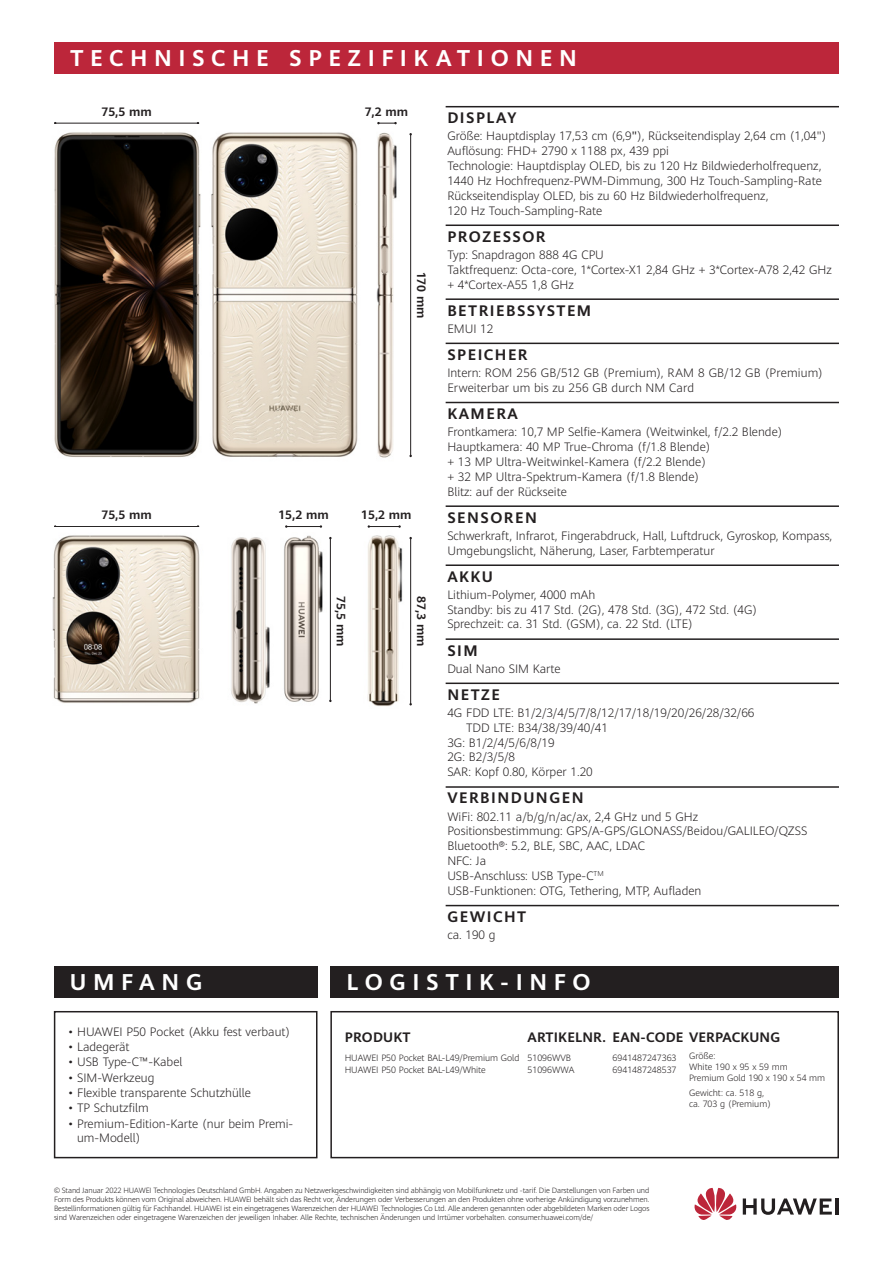
<style>
.page{position:relative;width:893px;height:1263px;background:#fff}
.page>*{position:absolute;margin:0;border:0;box-sizing:border-box;transform-origin:0 0}
.t1{font:700 22.5px "Huawei Sans";letter-spacing:.29em;color:#fff}
.t2{font:700 15px "Huawei Sans";letter-spacing:.1em;color:#231f20}
.t3{font:700 13.5px "Huawei Sans";letter-spacing:.01em;color:#231f20}
.t4{font:300 12px/14.9px "Huawei Sans";color:#231f20}
.t5{font:700 12px "Huawei Sans";color:#231f20}
.t6{font:300 9px/10.8px "Huawei Sans";color:#231f20}
.t7{font:300 7.5px/9px "Huawei Sans";letter-spacing:-.01em;color:#231f20;text-align:justify}
.s1{font-weight:400}
</style>
<div class="page">
<div style="left:54px;top:1011px;width:263px;height:147px;border:2px solid #231f20"></div>
<div style="left:330px;top:1011px;width:509px;height:147px;border:2px solid #231f20"></div>
<hr style="left:55px;top:123px;width:143px;height:1px;background:#231f20">
<hr style="left:55px;top:526px;width:143px;height:1px;background:#231f20">
<svg style="left:377px;top:122px;width:20px;height:2px"></svg>
<hr style="left:369px;top:526px;width:31px;height:1px;background:#231f20">
<hr style="left:286px;top:526px;width:35px;height:1px;background:#231f20">
<hr style="left:410px;top:134px;width:1px;height:322px;background:#231f20">
<hr style="left:410px;top:538px;width:1px;height:166px;background:#231f20">
<hr style="left:330px;top:538px;width:1px;height:163px;background:#231f20">
<div style="left:54px;top:43px;width:785px;height:31px;background:#bc263a"></div>
<hr style="left:836px;top:1198px;width:3px;height:16px;background:#231f20">
<svg style="left:743px;top:1198px;width:89px;height:17px"></svg>
<svg style="left:694px;top:1188px;width:43px;height:32px"></svg>
<div style="left:54px;top:966px;width:264px;height:32px;background:#231f20"></div>
<div style="left:330px;top:966px;width:509px;height:32px;background:#231f20"></div>
<hr style="left:446px;top:106px;width:393px;height:1px;background:#231f20">
<hr style="left:446px;top:224px;width:393px;height:2px;background:#231f20">
<hr style="left:446px;top:298px;width:393px;height:2px;background:#231f20">
<hr style="left:446px;top:343px;width:393px;height:1px;background:#231f20">
<hr style="left:446px;top:402px;width:393px;height:1px;background:#231f20">
<hr style="left:446px;top:505px;width:393px;height:2px;background:#231f20">
<hr style="left:446px;top:564px;width:393px;height:2px;background:#231f20">
<hr style="left:446px;top:638px;width:393px;height:2px;background:#231f20">
<hr style="left:446px;top:682px;width:393px;height:2px;background:#231f20">
<hr style="left:446px;top:786px;width:393px;height:2px;background:#231f20">
<hr style="left:446px;top:905px;width:393px;height:1px;background:#231f20">
<img style="left:54px;top:132px;width:147px;height:325px">
<img style="left:211px;top:132px;width:147px;height:325px">
<img style="left:52px;top:535px;width:148px;height:168px">
<img style="left:376px;top:132px;width:21px;height:326px">
<img style="left:284px;top:535px;width:39px;height:167px">
<img style="left:367px;top:535px;width:36px;height:171px">
<img style="left:231px;top:537px;width:39px;height:167px">
<h1 class="t1" style="left:70px;top:43px;width:508px">TECHNISCHE SPEZIFIKATIONEN</h1>
<p class="t5" style="left:101px;top:103px;width:52px">75,5 mm</p>
<p class="t5" style="left:101px;top:506px;width:52px">75,5 mm</p>
<p class="t5" style="left:365px;top:103px;width:45px">7,2 mm</p>
<p class="t5" style="left:430px;top:272px;width:49px;rotate:90deg">170 mm</p>
<p class="t5" style="left:278px;top:506px;width:52px">15,2 mm</p>
<p class="t5" style="left:361px;top:506px;width:52px">15,2 mm</p>
<p class="t5" style="left:350px;top:596px;width:52px;rotate:90deg">75,5 mm</p>
<p class="t5" style="left:430px;top:596px;width:52px;rotate:90deg">87,3 mm</p>
<p class="t2" style="left:447px;top:107px;width:70px">DISPLAY</p>
<p class="t4" style="left:447px;top:128px;width:381px">Größe: Hauptdisplay 17,53 cm (6,9<span class="s1">"</span>), Rückseitendisplay 2,64 cm (1,04")<br>Auflösung: FHD+ 2790 x 1188 px, 439 ppi<br>Technologie: Hauptdisplay OLED, bis zu 120 Hz Bildwiederholfrequenz, 1440 Hz Hochfrequenz-PWM-Dimmung, 300 Hz Touch-Sampling-Rate Rückseitendisplay OLED, bis zu 60 Hz Bildwiederholfrequenz,<br>120 Hz Touch-Sampling-Rate</p>
<p class="t2" style="left:447px;top:226px;width:100px">PROZESSOR</p>
<p class="t4" style="left:447px;top:247px;width:386px">Typ: Snapdragon 888 4G CPU<br>Taktfrequenz: Octa-core, 1*Cortex-X1 2,84 GHz + 3*Cortex-A78 2,42 GHz + 4*Cortex-A55 1,8 GHz</p>
<p class="t2" style="left:447px;top:300px;width:145px">BETRIEBSSYSTEM</p>
<p class="t4" style="left:447px;top:321px;width:48px">EMUI 12</p>
<p class="t2" style="left:447px;top:344px;width:82px">SPEICHER</p>
<p class="t4" style="left:447px;top:365px;width:377px">Intern: ROM 256 GB/512 GB (Premium), RAM 8 GB/12 GB (Premium)<br>Erweiterbar um bis zu 256 GB durch NM Card</p>
<p class="t2" style="left:447px;top:403px;width:72px">KAMERA</p>
<p class="t4" style="left:447px;top:424px;width:337px">Frontkamera: 10,7 MP Selfie-Kamera (Weitwinkel, f/2.2 Blende)<br>Hauptkamera: 40 MP True-Chroma (f/1.8 Blende)<br>+ 13 MP Ultra-Weitwinkel-Kamera (f/2.2 Blende)<br>+ 32 MP Ultra-Spektrum-Kamera (f/1.8 Blende)<br>Blitz: auf der Rückseite</p>
<p class="t2" style="left:447px;top:507px;width:91px">SENSOREN</p>
<p class="t4" style="left:447px;top:527px;width:386px">Schwerkraft, Infrarot, Fingerabdruck, Hall, Luftdruck, Gyroskop, Kompass,<br>Umgebungslicht, Näherung, Laser, Farbtemperatur</p>
<p class="t2" style="left:447px;top:566px;width:47px">AKKU</p>
<p class="t4" style="left:447px;top:587px;width:311px">Lithium-Polymer, 4000 mAh<br>Standby: bis zu 417 Std. (2G), 478 Std. (3G), 472 Std. (4G)<br>Sprechzeit: ca. 31 Std. (GSM), ca. 22 Std. (LTE)</p>
<p class="t2" style="left:447px;top:640px;width:32px">SIM</p>
<p class="t4" style="left:447px;top:660px;width:115px">Dual Nano SIM Karte</p>
<p class="t2" style="left:447px;top:684px;width:54px">NETZE</p>
<p class="t4" style="left:447px;top:705px;width:309px">4G FDD LTE: B1/2/3/4/5/7/8/12/17/18/19/20/26/28/32/66</p>
<p class="t4" style="left:466px;top:719px;width:143px">TDD LTE: B34/38/39/40/41</p>
<p class="t4" style="left:447px;top:734px;width:109px">3G: B1/2/4/5/6/8/19</p>
<p class="t4" style="left:447px;top:749px;width:69px">2G: B2/3/5/8</p>
<p class="t4" style="left:447px;top:764px;width:147px">SAR: Kopf 0.80, Körper 1.20</p>
<p class="t2" style="left:447px;top:788px;width:138px">VERBINDUNGEN</p>
<p class="t4" style="left:447px;top:808px;width:361px">WiFi: 802.11 a/b/g/n/ac/ax, 2,4 GHz und 5 GHz Positionsbestimmung: GPS/A-GPS/GLONASS/Beidou/GALILEO/QZSS Bluetooth®: 5.2, BLE, SBC, AAC, LDAC<br>NFC: Ja<br>USB-Anschluss: USB Type-C<sup>TM<br></sup>USB-Funktionen: OTG, Tethering, MTP, Aufladen</p>
<p class="t2" style="left:447px;top:906px;width:80px">GEWICHT</p>
<p class="t4" style="left:447px;top:927px;width:50px">ca. 190 g</p>
<h1 class="t1" style="left:70px;top:966px;width:134px">UMFANG</h1>
<h1 class="t1" style="left:346px;top:966px;width:246px">LOGISTIK-INFO</h1>
<p class="t4" style="left:68px;top:1024px;width:224px">• HUAWEI P50 Pocket (Akku fest verbaut)</p>
<p class="t4" style="left:68px;top:1039px;width:63px">• Ladegerät</p>
<p class="t4" style="left:68px;top:1054px;width:116px">• USB Type-C™-Kabel</p>
<p class="t4" style="left:68px;top:1070px;width:88px">• SIM-Werkzeug</p>
<p class="t4" style="left:68px;top:1085px;width:184px">• Flexible transparente Schutzhülle</p>
<p class="t4" style="left:68px;top:1100px;width:82px">• TP Schutzfilm</p>
<p class="t4" style="left:77px;top:1116px;width:218px;line-height:14.2px;text-indent:-9px">• Premium-Edition-Karte (nur beim Premi&shy;um-Modell)</p>
<p class="t3" style="left:345px;top:1027px;width:67px">PRODUKT</p>
<p class="t3" style="left:527px;top:1027px;width:254px">ARTIKELNR. EAN-CODE VERPACKUNG</p>
<p class="t6" style="left:345px;top:1052px;width:228px">HUAWEI P50 Pocket BAL-L49/Premium Gold 51096WVB</p>
<p class="t6" style="left:613px;top:1052px;width:65px">6941487247363</p>
<p class="t6" style="left:689px;top:1050px;width:138px">Größe:<br>White 190 x 95 x 59 mm<br>Premium Gold 190 x 190 x 54 mm</p>
<p class="t6" style="left:689px;top:1087px;width:83px">Gewicht: ca. 518 g, ca. 703 g (Premium)</p>
<p class="t6" style="left:345px;top:1064px;width:143px">HUAWEI P50 Pocket BAL-L49/White</p>
<p class="t6" style="left:527px;top:1064px;width:48px">51096WWA</p>
<p class="t6" style="left:613px;top:1064px;width:65px">6941487248537</p>
<p class="t7" style="left:54px;top:1186px;width:597px">© Stand Januar 2022 HUAWEI Technologies Deutschland GmbH. Angaben zu Netzwerkgeschwindigkeiten sind abhängig von Mobilfunknetz und -tarif. Die Darstellungen von Farben und Form des Produkts können vom Original abweichen. HUAWEI behält sich das Recht vor, Änderungen oder Verbesserungen an den Produkten ohne vorherige Ankündigung vorzunehmen.<br>Bestellinformationen gültig für Fachhandel. HUAWEI ist ein eingetragenes Warenzeichen der HUAWEI Technologies Co Ltd. Alle anderen genannten oder abgebildeten Marken oder Logos sind Warenzeichen oder eingetragene Warenzeichen der jeweiligen Inhaber. Alle Rechte, technischen Änderungen und Irrtümer vorbehalten. consumer.huawei.com/de/</p>
</div>
